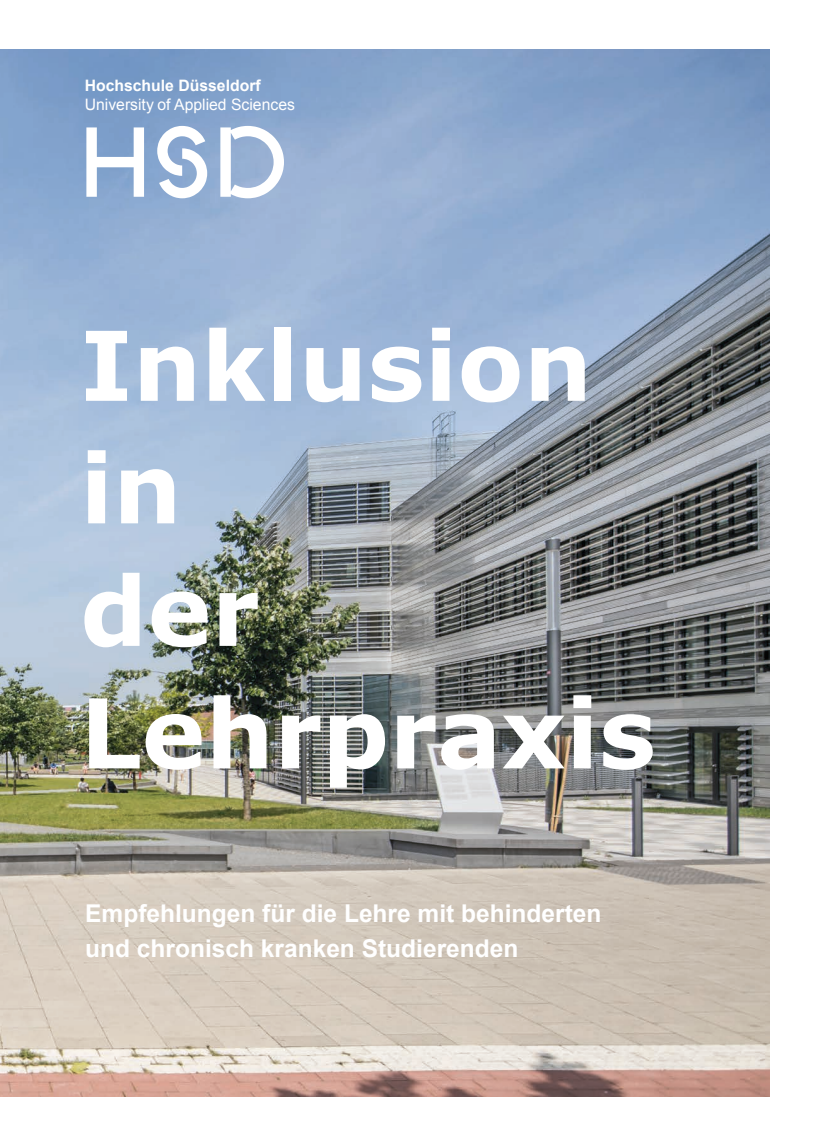
<style>
.page{position:relative;width:819px;height:1141px;background:#fff}
.page>*{position:absolute;margin:0;border:0;box-sizing:border-box;transform-origin:0 0}
.t1{font:700 96.25px/122.5px "Verdana";color:#fff}
.t2{font:96.25px "HSD Sans";color:#fff}
.t3{font:700 24.5px/35px "Arial";color:#fff}
.t4{font:15.75px "Arial";color:#fff}
.t5{font:700 15.75px "Arial";color:#fff}
</style>
<div class="page">
<img style="left:0;top:50px;width:769px;height:1046px">
<p class="t5" style="left:85px;top:75px;width:177px">Hochschule Düsseldorf</p>
<h1 class="t2" style="left:78px;top:112px;width:212px">•</h1>
<p class="t4" style="left:85px;top:94px;width:212px">University of Applied Sciences</p>
<h1 class="t1" style="left:80px;top:305px;width:577px">Inklusion in<br>der<br>Lehrpraxis</h1>
<p class="t3" style="left:85px;top:896px;width:517px">Empfehlungen für die Lehre mit behinderten und chronisch kranken Studierenden</p>
</div>
